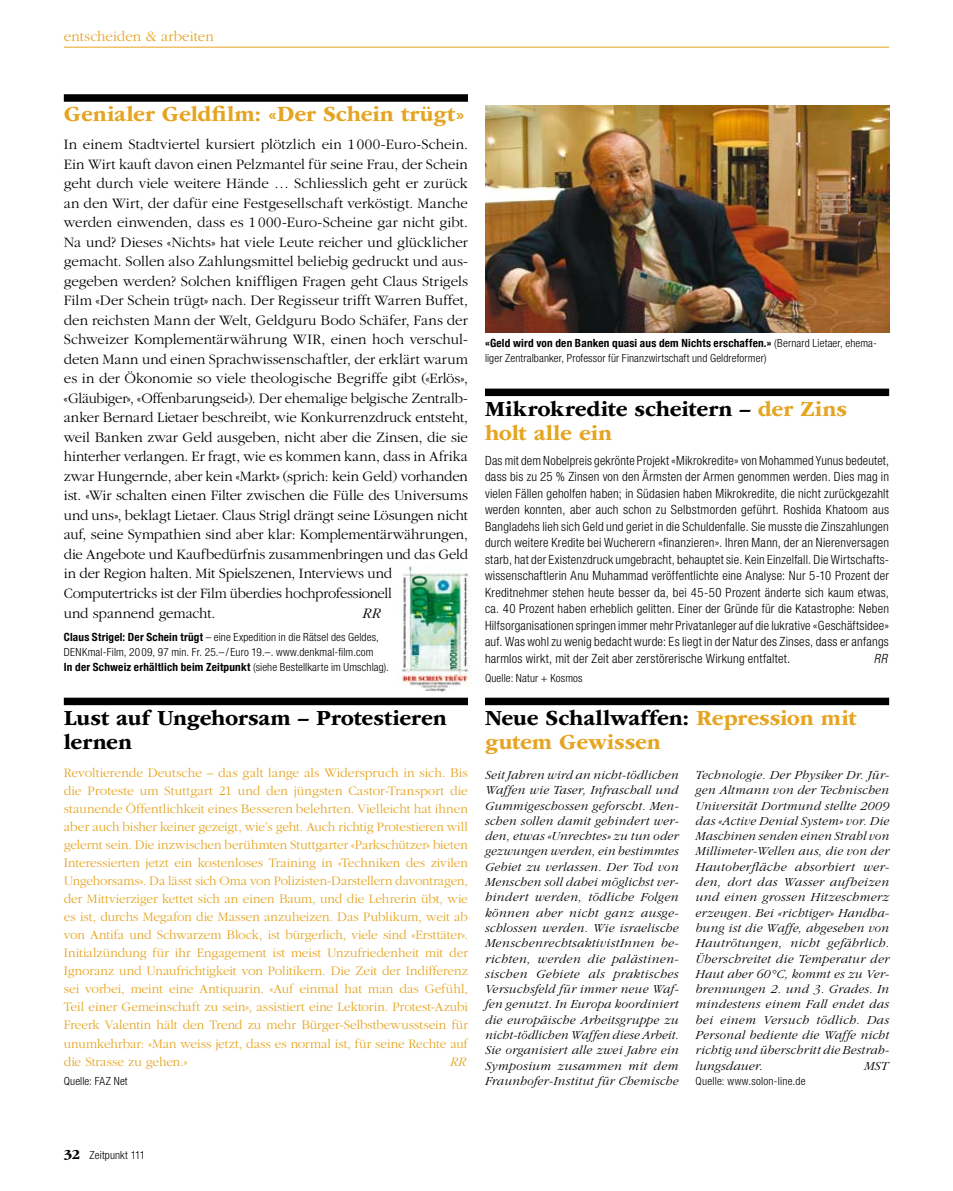
<style>
.page{position:relative;width:953px;height:1191px;background:#fff}
.page>*{position:absolute;margin:0;border:0;box-sizing:border-box;transform-origin:0 0}
.t1{font:700 22.5px/24px "ITC Garamond Std";letter-spacing:-.005em;color:#000}
.t2{font:700 22.5px/24px "ITC Garamond Std";letter-spacing:-.005em;color:#e5a522}
.t3{font:300 15px/19.5px "ITC Garamond Std";letter-spacing:-.005em;color:#000}
.t4{font:300 15px "ITC Garamond Std";letter-spacing:.005em;color:#e5a522}
.t5{font:italic 300 15px "ITC Garamond Std";color:#000}
.t6{font:300 13.5px/18px "ITC Garamond Std";color:#e5a522;text-align:justify}
.t7{font:italic 300 13.5px "ITC Garamond Std";color:#e5a522}
.t8{font:italic 300 12.75px/15.3px "ITC Garamond Std";letter-spacing:.015em;color:#000;text-align:justify}
.t9{font:300 condensed 12.75px/16.5px "Helvetica Neue LT Std";letter-spacing:.02em;color:#000;text-align:justify}
.t10{font:italic 300 condensed 12.75px "Helvetica Neue LT Std";color:#000}
.t11{font:300 condensed 11.25px/15px "Helvetica Neue LT Std";letter-spacing:.015em;color:#000}
.t12{font:700 condensed 11.25px "Helvetica Neue";letter-spacing:.02em;color:#000}
.s1{font-family:"Helvetica Neue";font-weight:700}
.s2{font-family:"Helvetica Neue LT Std";font-weight:300}
.s3{color:#e5a522}
.s4{color:#000}
.s5{font-family:"ITC Garamond Std";font-weight:700;font-stretch:normal;font-size:14.25px}
</style>
<div class="page">
<hr style="left:64px;top:47px;width:825px;height:1px;background:#e5a522">
<div style="left:64px;top:697px;width:404px;height:8px;background:#000"></div>
<div style="left:64px;top:94px;width:404px;height:8px;background:#000"></div>
<div style="left:485px;top:388px;width:404px;height:8px;background:#000"></div>
<img style="left:485px;top:105px;width:404px;height:227px">
<div style="left:485px;top:697px;width:404px;height:8px;background:#000"></div>
<img style="left:399px;top:566px;width:70px;height:125px">
<p class="t4" style="left:64px;top:28px;width:151px">entscheiden &amp; arbeiten</p>
<h1 class="t2" style="left:64px;top:102px;width:402px">Genialer Geldfilm: «Der Schein trügt»</h1>
<p class="t3" style="left:64px;top:135px;width:406px">In einem Stadtviertel kursiert plötzlich ein 1000-Euro-Schein.<br>Ein Wirt kauft davon einen Pelzmantel für seine Frau, der Schein geht durch viele weitere Hände … Schliesslich geht er zurück an den Wirt, der dafür eine Festgesellschaft verköstigt. Manche werden einwenden, dass es 1 000-Euro-Scheine gar nicht gibt.<br>Na und? Dieses «Nichts» hat viele Leute reicher und glücklicher gemacht. Sollen also Zahlungsmittel beliebig gedruckt und aus&shy;gegeben werden? Solchen kniffligen Fragen geht Claus Strigels Film «Der Schein trügt» nach. Der Regisseur trifft Warren Buffet, den reichsten Mann der Welt, Geldguru Bodo Schäfer, Fans der Schweizer Komplementärwährung WIR, einen hoch verschul&shy;deten Mann und einen Sprachwissenschaftler, der erklärt warum es in der Ökonomie so viele theologische Begriffe gibt («Erlös», «Gläubiger», «Offenbarungseid»). Der ehemalige belgische Zentralb&shy;anker Bernard Lietaer beschreibt, wie Konkurrenzdruck entsteht, weil Banken zwar Geld ausgeben, nicht aber die Zinsen, die sie hinterher verlangen. Er fragt, wie es kommen kann, dass in Afrika zwar Hungernde, aber kein «Markt» (sprich: kein Geld) vorhanden ist. «Wir schalten einen Filter zwischen die Fülle des Universums und uns», beklagt Lietaer. Claus Strigl drängt seine Lösungen nicht auf, seine Sympathien sind aber klar: Komplementärwährungen, die Angebote und Kaufbedürfnis zusammenbringen und das Geld in der Region halten. Mit Spielszenen, Interviews und Computertricks ist der Film überdies hochprofessionell<br>und spannend gemacht.</p>
<p class="t5" style="left:362px;top:604px;width:20px">RR</p>
<p class="t11" style="left:64px;top:629px;width:316px"><span class="s1">Claus Strigel: Der Schein trügt</span> – eine Expedition in die Rätsel des Geldes,<br>DENKmal-Film, 2009, 97 min. Fr. 25.– / Euro 19.–. www.denkmal-film.com</p>
<p class="t12" style="left:64px;top:660px;width:327px">In der Schweiz erhältlich beim Zeitpunkt <span class="s2">(siehe Bestellkarte im Umschlag).</span></p>
<h1 class="t1" style="left:64px;top:705px;width:384px">Lust auf Ungehorsam – Protestieren lernen</h1>
<p class="t6" style="left:64px;top:764px;width:405px">Revoltierende Deutsche – das galt lange als Widerspruch in sich. Bis die Proteste um Stuttgart 21 und den jüngsten Castor-Transport die staunende Öffentlichkeit eines Besseren belehrten. Vielleicht hat ihnen aber auch bisher keiner gezeigt, wie’s geht. Auch richtig Protestieren will gelernt sein. Die inzwischen berühmten Stuttgarter «Parkschützer» bieten Interessierten jetzt ein kostenloses Training in «Techniken des zivilen Ungehorsams». Da lässt sich Oma von Polizisten-Darstellern davontragen, der Mittvierziger kettet sich an einen Baum, und die Lehrerin übt, wie es ist, durchs Megafon die Massen anzuheizen. Das Publikum, weit ab von Antifa und Schwarzem Block, ist bürgerlich, viele sind «Ersttäter».<br>Initialzündung für ihr Engagement ist meist Unzufriedenheit mit der Ignoranz und Unaufrichtigkeit von Politikern. Die Zeit der Indifferenz sei vorbei, meint eine Antiquarin. «Auf einmal hat man das Gefühl, Teil einer Gemeinschaft zu sein», assistiert eine Lektorin. Protest-Azubi Freerk Valentin hält den Trend zu mehr Bürger-Selbstbewusstsein für unumkehrbar: «Man weiss jetzt, dass es normal ist, für seine Rechte auf die Strasse zu gehen.»</p>
<p class="t7" style="left:450px;top:1054px;width:17px">RR</p>
<p class="t11" style="left:64px;top:1073px;width:65px">Quelle: FAZ Net</p>
<p class="t12" style="left:485px;top:336px;width:393px">«Geld wird von den Banken quasi aus dem Nichts erschaffen.» <span class="s2">(Bernard Lietaer, ehema-</span></p>
<p class="t11" style="left:485px;top:350px;width:283px">liger Zentralbanker, Professor für Finanzwirtschaft und Geldreformer)</p>
<h1 class="t1" style="left:485px;top:396px;width:363px">Mikrokredite scheitern – <span class="s3">der Zins holt alle ein</span></h1>
<p class="t9" style="left:485px;top:452px;width:406px">Das mit dem Nobelpreis gekrönte Projekt «Mikrokredite» von Mohammed Yunus bedeutet, dass bis zu 25 % Zinsen von den Ärmsten der Armen genommen werden. Dies mag in vielen Fällen geholfen haben; in Südasien haben Mikrokredite, die nicht zurückgezahlt werden konnten, aber auch schon zu Selbstmorden geführt. Roshida Khatoom aus Bangladehs lieh sich Geld und geriet in die Schuldenfalle. Sie musste die Zinszahlungen durch weitere Kredite bei Wucherern «finanzieren». Ihren Mann, der an Nierenversagen starb, hat der Existenzdruck umgebracht, behauptet sie. Kein Einzelfall. Die Wirtschafts&shy;wissenschaftlerin Anu Muhammad veröffentlichte eine Analyse: Nur 5-10 Prozent der Kreditnehmer stehen heute besser da, bei 45-50 Prozent änderte sich kaum etwas, ca. 40 Prozent haben erheblich gelitten. Einer der Gründe für die Katastrophe: Neben Hilfsorganisationen springen immer mehr Privatanleger auf die lukrative «Geschäftsidee» auf. Was wohl zu wenig bedacht wurde: Es liegt in der Natur des Zinses, dass er anfangs harmlos wirkt, mit der Zeit aber zerstörerische Wirkung entfaltet.</p>
<p class="t10" style="left:873px;top:651px;width:15px">RR</p>
<p class="t11" style="left:485px;top:670px;width:99px">Quelle: Natur + Kosmos</p>
<h1 class="t2" style="left:485px;top:705px;width:373px"><span class="s4">Neue Schallwaffen:</span> Repression mit gutem Gewissen</h1>
<p class="t8" style="left:485px;top:767px;width:195px">Seit Jahren wird an nicht-tödlichen Waffen wie Taser, Infraschall und Gummigeschossen geforscht. Men&shy;schen sollen damit gehindert wer&shy;den, etwas «Unrechtes» zu tun oder gezwungen werden, ein bestimmtes Gebiet zu verlassen. Der Tod von Menschen soll dabei möglichst ver&shy;hindert werden, tödliche Folgen können aber nicht ganz ausge&shy;schlossen werden. Wie israelische MenschenrechtsaktivistInnen be&shy;richten, werden die palästinen&shy;sischen Gebiete als praktisches Versuchsfeld für immer neue Waf&shy;fen genutzt. In Europa koordiniert die europäische Arbeitsgruppe zu nicht-tödlichen Waffen diese Arbeit.<br>Sie organisiert alle zwei Jahre ein Symposium zusammen mit dem Fraunhofer-Institut für Chemische</p>
<p class="t8" style="left:695px;top:767px;width:195px">Technologie. Der Physiker Dr. Jür&shy;gen Altmann von der Technischen Universität Dortmund stellte 2009 das «Active Denial System» vor. Die Maschinen senden einen Strahl von Millimeter-Wellen aus, die von der Hautoberfläche absorbiert wer&shy;den, dort das Wasser aufheizen und einen grossen Hitzeschmerz erzeugen. Bei «richtiger» Handha&shy;bung ist die Waffe, abgesehen von Hautrötungen, nicht gefährlich.<br>Überschreitet die Temperatur der Haut aber 60°C, kommt es zu Ver&shy;brennungen 2. und 3. Grades. In mindestens einem Fall endet das bei einem Versuch tödlich. Das Personal bediente die Waffe nicht richtig und überschritt die Bestrah&shy;lungsdauer.</p>
<p class="t8" style="left:864px;top:1058px;width:25px">MST</p>
<p class="t11" style="left:695px;top:1073px;width:111px">Quelle: www.solon-line.de</p>
<p class="t11" style="left:64px;top:1147px;width:83px"><span class="s5">32</span> Zeitpunkt 111</p>
</div>
